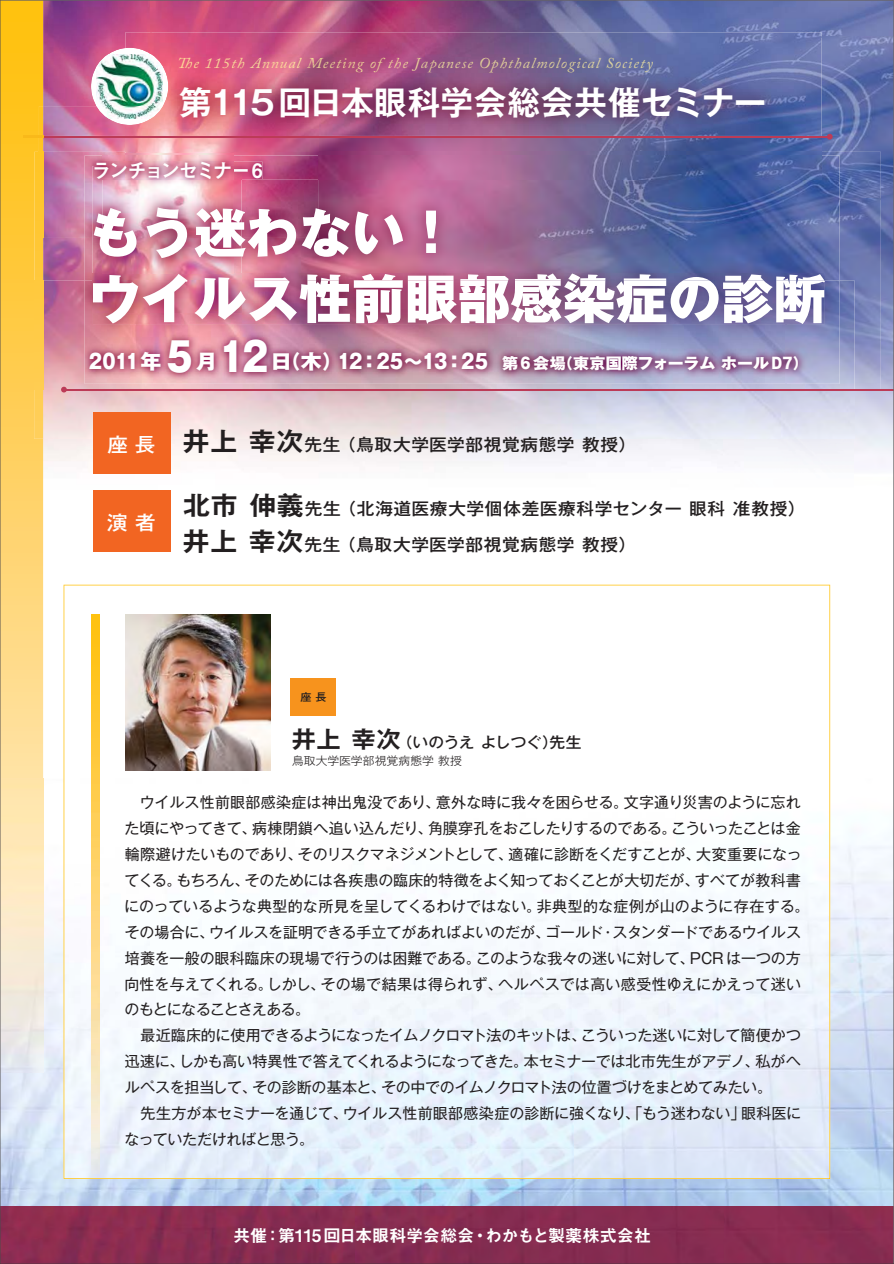
<style>
.page{position:relative;width:894px;height:1264px;background:#fff}
.page>*{position:absolute;margin:0;border:0;box-sizing:border-box;transform-origin:0 0}
.t1{font:52.65px/65.8px "Gothic MB101 Pr 5 Heavy 90 pv RKSJ H";color:#fff}
.t2{font:32.7px "Gothic MB101 Pr 5 De Bold 90 pv RKSJ H";letter-spacing:-.005em;color:#fff}
.t3{font:19.95px "Gothic MB101 Pr 5 Heavy 90 pv RKSJ H";letter-spacing:-.005em;color:#fff;scale:.87 1}
.t4{font:19.95px "Midashi Go Pr 5 MB31 90 pv RKSJ H";letter-spacing:-.135em;color:#fff}
.t5{font:19.5px "Gothic MB101 Pr 5 Medium 90 pv RKSJ H";color:#fff;scale:1.05 1}
.t6{font:17.25px "Midashi Go Pr 5 MB31 90 pv RKSJ H";letter-spacing:-.02em;color:#fff}
.t7{font:16.8px/35.7px "Gothic MB101 Pr 5 Medium 90 pv RKSJ H";letter-spacing:.03em;color:#231f20;scale:1.05 1}
.t8{font:15px/26px "Gothic MB101 Pr 5 Regular 90 pv RKSJ H";letter-spacing:-.01em;color:#231f20}
.t9{font:italic 15px "Adobe Caslon Pro";letter-spacing:.07em;color:#e1cb98;scale:1.05 1}
.t10{font:15px "Gothic MB101 Pr 5 Medium 90 pv RKSJ H";letter-spacing:-.025em;color:#231f20;scale:1.05 1}
.t11{font:11.25px "Gothic MB101 Pr 5 Light 90 pv RKSJ H";letter-spacing:.005em;color:#231f20;scale:1.05 1}
.t12{font:10.5px "Gothic MB101 Pr 5 Medium 90 pv RKSJ H";color:#231f20;scale:1.05 1}
.s1{color:#fcd696}
.s2{color:#f7d397}
.s3{color:#f8d497}
.s4{color:#f9d698}
.s5{color:#f5d398}
.s6{color:#f6d599}
.s7{color:#fbda9a}
.s8{color:#fddc9a}
.s9{color:#fadc9b}
.s10{color:#f2d599}
.s11{color:#e6cb93}
.s12{color:#e5c992}
.s13{color:#ebcc93}
.s14{color:#ebcc94}
.s15{color:#ebcd96}
.s16{color:#f0d29a}
.s17{color:#eed19b}
.s18{color:#e7cc99}
.s19{color:#e2cb98}
.s20{color:#e2ca98}
.s21{color:#e0cb98}
.s22{color:#dfcc99}
.s23{color:#dc9}
.s24{color:#dbcc99}
.s25{color:#dacd9a}
.s26{color:#dad09c}
.s27{color:#dfd59f}
.s28{color:#dbd29e}
.s29{color:#dad19f}
.s30{color:#d9d1a0}
.s31{font-size:39.45px}
.s32{font-size:15.3px}
.s33{font-family:"Gothic MB101 Pr 5 De Bold 90 pv RKSJ H";font-size:25.5px}
.s34{font-family:"Gothic MB101 Pr 5 De Bold 90 pv RKSJ H";font-size:23.1px}
</style>
<div class="page">
<img style="left:0;top:0;width:893px;height:1263px">
<p class="t9" style="left:177px;top:54px;width:454px"><span class="s1">The</span> <span class="s2">1</span><span class="s3">15</span><span class="s4">th</span> <span class="s5">A</span><span class="s6">n</span><span class="s7">n</span><span class="s8">ua</span><span class="s9">l</span> <span class="s10">M</span><span class="s11">e</span><span class="s12">et</span><span class="s13">in</span><span class="s14">g</span> <span class="s15">of</span> <span class="s16">t</span><span class="s17">he</span> <span class="s18">J</span><span class="s19">ap</span><span class="s20">a</span>nese <span class="s21">Op</span><span class="s22">ht</span><span class="s23">ha</span><span class="s24">lm</span><span class="s25">olog</span><span class="s26">ic</span><span class="s27">al</span> <span class="s28">Soc</span><span class="s29">ie</span><span class="s30">ty</span></p>
<h2 class="t2" style="left:179px;top:91px;width:589px">第115回日本眼科学会総会共催セミナー</h2>
<h3 class="t4" style="left:91px;top:163px;width:173px">ランチョンセミナー 6</h3>
<h1 class="t1" style="left:88px;top:207px;width:739px">もう迷わない！<br>ウイルス性前眼部感染症の診断</h1>
<h3 class="t3" style="left:89px;top:354px;width:828px">2011年 <span class="s31">5</span> 月<span class="s31">12</span>日（木）12：25～13：25 <span class="s32">第6 会場（東京国際フォーラムホールD7）</span></h3>
<h3 class="t5" style="left:107px;top:437px;width:47px">座長</h3>
<h3 class="t5" style="left:107px;top:515px;width:47px">演者</h3>
<p class="t7" style="left:183px;top:429px;width:433px"><span class="s33">井上 幸次</span>先生 （鳥取大学医学部視覚病態学 教授）</p>
<p class="t7" style="left:183px;top:493px;width:594px"><span class="s33">北市 伸義</span>先生 （北海道医療大学個体差医療科学センター 眼科 准教授）<span class="s33">井上 幸次</span>先生 （鳥取大学医学部視覚病態学 教授）</p>
<p class="t12" style="left:300px;top:693px;width:26px">座長</p>
<p class="t10" style="left:292px;top:736px;width:278px"><span class="s34">井上 幸次</span>（いのうえ よしつぐ）先生</p>
<p class="t11" style="left:292px;top:757px;width:163px">鳥取大学医学部視覚病態学教授</p>
<p class="t8" style="left:124px;top:791px;width:686px">　ウイルス性前眼部感染症は神出鬼没であり、意外な時に我々を困らせる。文字通り災害のように忘れた頃にやってきて、病棟閉鎖へ追い込んだり、角膜穿孔をおこしたりするのである。こういったことは金輪際避けたいものであり、そのリスクマネジメントとして、適確に診断をくだすことが、大変重要になってくる。もちろん、そのためには各疾患の臨床的特徴をよく知っておくことが大切だが、すべてが教科書にのっているような典型的な所見を呈してくるわけではない。非典型的な症例が山のように存在する。その場合に、ウイルスを証明できる手立てがあればよいのだが、ゴールド・スタンダードであるウイルス培養を一般の眼科臨床の現場で行うのは困難である。このような我々の迷いに対して、PCR は一つの方向性を与えてくれる。しかし、その場で結果は得られず、ヘルペスでは高い感受性ゆえにかえって迷いのもとになることさえある。<br>　最近臨床的に使用できるようになったイムノクロマト法のキットは、こういった迷いに対して簡便かつ迅速に、しかも高い特異性で答えてくれるようになってきた。本セミナーでは北市先生がアデノ、私がヘルペスを担当して、その診断の基本と、その中でのイムノクロマト法の位置づけをまとめてみたい。<br>　先生方が本セミナーを通じて、ウイルス性前眼部感染症の診断に強くなり、「もう迷わない」眼科医になっていただければと思う。</p>
<p class="t6" style="left:233px;top:1228px;width:420px">共催：第115回日本眼科学会総会・わかもと製薬株式会社</p>
</div>
